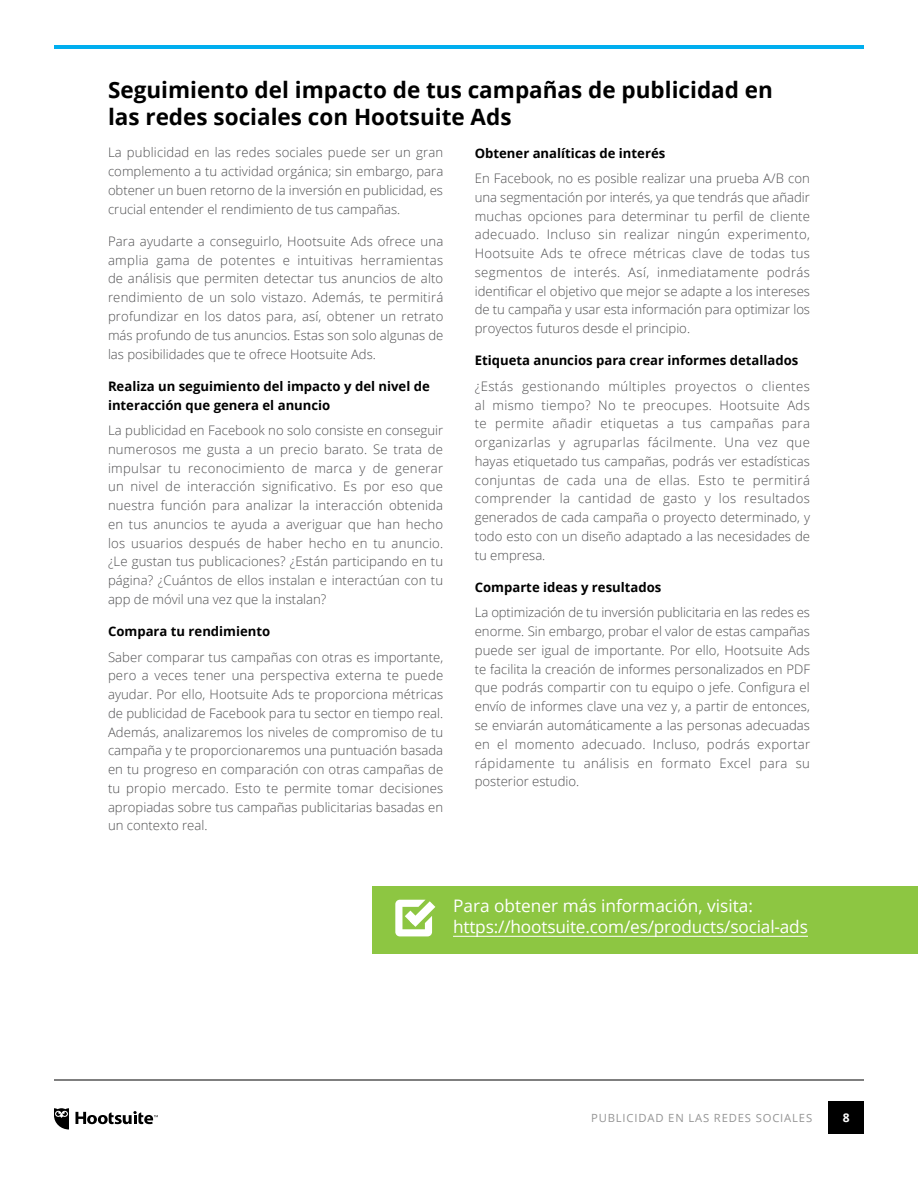
<style>
.page{position:relative;width:918px;height:1188px;background:#fff}
.page>*{position:absolute;margin:0;border:0;box-sizing:border-box;transform-origin:0 0}
.t1{font:700 22.5px/27px "Open Sans";color:#000}
.t2{font:17.25px/21px "Open Sans";letter-spacing:-.01em;color:#fff}
.t3{font:300 13.2px/18.8px "Open Sans";color:#4d4d4f;text-align:justify}
.t4{font:700 13.2px/18.8px "Open Sans";color:#000}
.t5{font:700 12px "Open Sans";color:#fff}
.t6{font:11.25px "Open Sans";letter-spacing:.075em;color:#949494}
</style>
<div class="page">
<div style="left:828px;top:1101px;width:36px;height:33px;background:#000"></div>
<hr style="left:54px;top:1080px;width:810px;height:1px;background:#000">
<hr style="left:54px;top:45px;width:810px;height:4px;background:#00aeef">
<svg style="left:76px;top:1111px;width:82px;height:13px"></svg>
<svg style="left:54px;top:1108px;width:15px;height:22px"></svg>
<div style="left:372px;top:886px;width:546px;height:68px;background:#8dc642"></div>
<hr style="left:453px;top:936px;width:355px;height:1px;background:#fff">
<svg style="left:395px;top:900px;width:40px;height:36px"></svg>
<h1 class="t1" style="left:108px;top:76px;width:667px">Seguimiento del impacto de tus campañas de publicidad en las redes sociales con Hootsuite Ads</h1>
<p class="t3" style="left:108px;top:143px;width:337px">La publicidad en las redes sociales puede ser un gran complemento a tu actividad orgánica; sin embargo, para obtener un buen retorno de la inversión en publicidad, es crucial entender el rendimiento de tus campañas.</p>
<p class="t3" style="left:108px;top:231px;width:337px">Para ayudarte a conseguirlo, Hootsuite Ads ofrece una amplia gama de potentes e intuitivas herramientas de análisis que permiten detectar tus anuncios de alto rendimiento de un solo vistazo. Además, te permitirá profundizar en los datos para, así, obtener un retrato más profundo de tus anuncios. Estas son solo algunas de las posibilidades que te ofrece Hootsuite Ads.</p>
<p class="t4" style="left:108px;top:376px;width:323px">Realiza un seguimiento del impacto y del nivel de interacción que genera el anuncio</p>
<p class="t3" style="left:108px;top:421px;width:337px">La publicidad en Facebook no solo consiste en conseguir numerosos me gusta a un precio barato. Se trata de impulsar tu reconocimiento de marca y de generar un nivel de interacción significativo. Es por eso que nuestra función para analizar la interacción obtenida en tus anuncios te ayuda a averiguar que han hecho los usuarios después de haber hecho en tu anuncio. ¿Le gustan tus publicaciones? ¿Están participando en tu página? ¿Cuántos de ellos instalan e interactúan con tu app de móvil una vez que la instalan?</p>
<p class="t4" style="left:108px;top:622px;width:164px">Compara tu rendimiento</p>
<p class="t3" style="left:108px;top:647px;width:337px">Saber comparar tus campañas con otras es importante, pero a veces tener una perspectiva externa te puede ayudar. Por ello, Hootsuite Ads te proporciona métricas de publicidad de Facebook para tu sector en tiempo real.<br>Además, analizaremos los niveles de compromiso de tu campaña y te proporcionaremos una puntuación basada en tu progreso en comparación con otras campañas de tu propio mercado. Esto te permite tomar decisiones apropiadas sobre tus campañas publicitarias basadas en un contexto real.</p>
<p class="t4" style="left:475px;top:143px;width:192px">Obtener analíticas de interés</p>
<p class="t3" style="left:475px;top:169px;width:337px">En Facebook, no es posible realizar una prueba A/B con una segmentación por interés, ya que tendrás que añadir muchas opciones para determinar tu perfil de cliente adecuado. Incluso sin realizar ningún experimento, Hootsuite Ads te ofrece métricas clave de todas tus segmentos de interés. Así, inmediatamente podrás identificar el objetivo que mejor se adapte a los intereses de tu campaña y usar esta información para optimizar los proyectos futuros desde el principio.</p>
<p class="t4" style="left:475px;top:351px;width:325px">Etiqueta anuncios para crear informes detallados</p>
<p class="t3" style="left:475px;top:376px;width:337px">¿Estás gestionando múltiples proyectos o clientes al mismo tiempo? No te preocupes. Hootsuite Ads te permite añadir etiquetas a tus campañas para organizarlas y agruparlas fácilmente. Una vez que hayas etiquetado tus campañas, podrás ver estadísticas conjuntas de cada una de ellas. Esto te permitirá comprender la cantidad de gasto y los resultados generados de cada campaña o proyecto determinado, y todo esto con un diseño adaptado a las necesidades de tu empresa.</p>
<p class="t4" style="left:475px;top:577px;width:188px">Comparte ideas y resultados</p>
<p class="t3" style="left:475px;top:603px;width:337px">La optimización de tu inversión publicitaria en las redes es enorme. Sin embargo, probar el valor de estas campañas puede ser igual de importante. Por ello, Hootsuite Ads te facilita la creación de informes personalizados en PDF que podrás compartir con tu equipo o jefe. Configura el envío de informes clave una vez y, a partir de entonces, se enviarán automáticamente a las personas adecuadas en el momento adecuado. Incluso, podrás exportar rápidamente tu análisis en formato Excel para su posterior estudio.</p>
<h2 class="t2" style="left:453px;top:895px;width:356px">Para obtener más información, visita: https://hootsuite.com/es/products/social-ads</h2>
<p class="t6" style="left:591px;top:1110px;width:223px">PUBLICIDAD EN LAS REDES SOCIALES</p>
<p class="t5" style="left:843px;top:1109px;width:8px">8</p>
</div>
